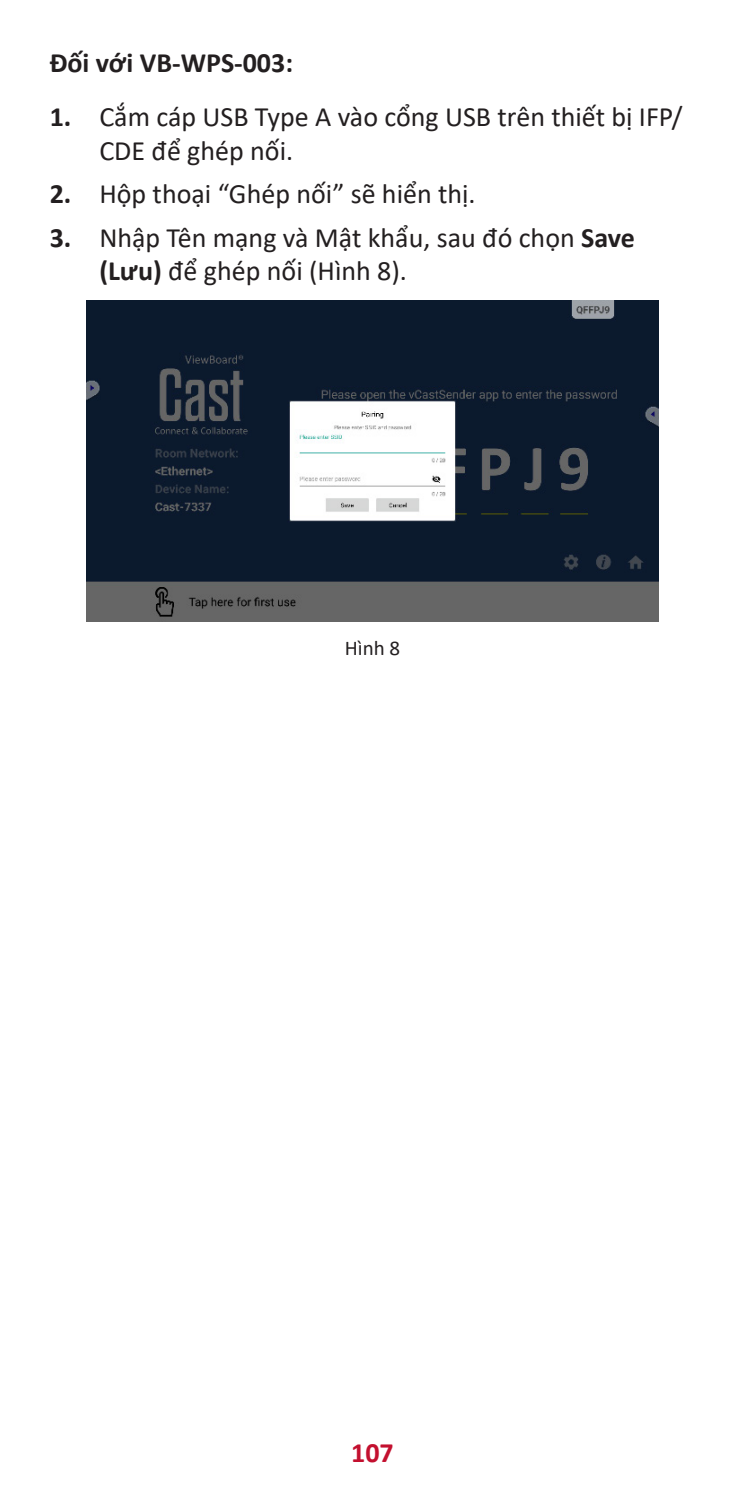
<style>
.page{position:relative;width:745px;height:1489px;background:#fff}
.page>*{position:absolute;margin:0;border:0;box-sizing:border-box;transform-origin:0 0}
.t1{font:28px/33.6px "Calibri";color:#231f20}
.Body{font:700 28px "Calibri";color:#231f20}
.t2{font:700 28px "Calibri";color:#c3102f}
.Body-2{font:21px "Calibri";color:#231f20}
.s1{font-weight:700}
</style>
<div class="page">
<img style="left:86px;top:300px;width:572px;height:321px">
<p class="Body" style="left:50px;top:43px;width:245px">Đối với VB-WPS-003:</p>
<p class="t1" style="left:99px;top:99px;width:584px;text-indent:-50px"><span class="s1">1.</span> Cắm cáp USB Type A vào cổng USB trên thiết bị IFP/<br>CDE để ghép nối.</p>
<p class="t1" style="left:50px;top:176px;width:427px"><span class="s1">2.</span> Hộp thoại “Ghép nối” sẽ hiển thị.</p>
<p class="t1" style="left:99px;top:220px;width:537px;text-indent:-50px"><span class="s1">3.</span> Nhập Tên mạng và Mật khẩu, sau đó chọn <span class="s1">Save (Lưu)</span> để ghép nối (Hình 8).</p>
<p class="Body-2" style="left:344px;top:633px;width:57px">Hình 8</p>
<p class="t2" style="left:351px;top:1432px;width:44px">107</p>
</div>
